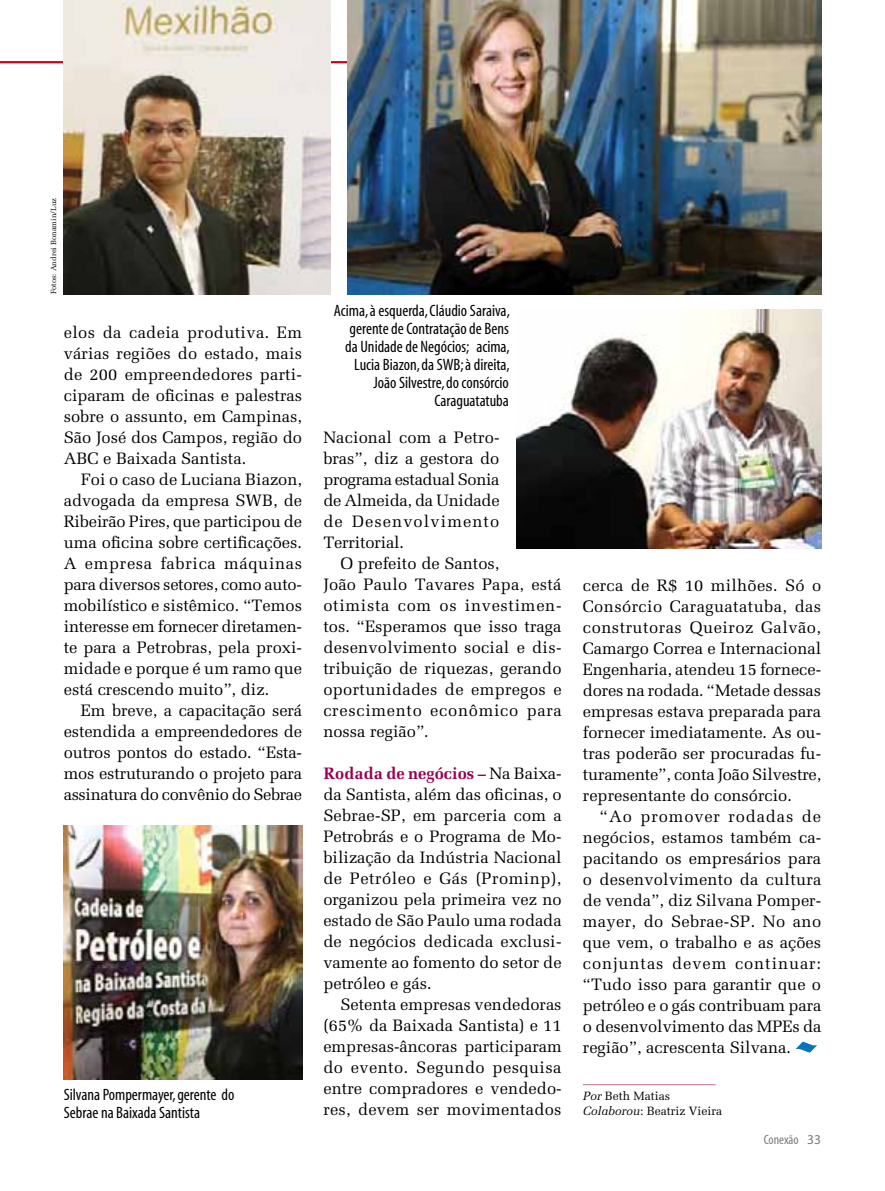
<style>
.page{position:relative;width:885px;height:1191px;background:#fff}
.page>*{position:absolute;margin:0;border:0;box-sizing:border-box;transform-origin:0 0}
.t1{font:16.5px/21px "Melior";color:#000;text-align:justify}
.t2{font:16.5px/18px "Myriad MM";color:#000;text-align:right}
.t3{font:13.5px "Myriad MM";color:#7c7c7c}
.t4{font:12px/15px "Melior";color:#000}
.t5{font:7.5px "Melior";color:#000}
.s1{font-weight:700;color:#990050}
.s2{font-style:italic}
</style>
<div class="page">
<hr style="left:583px;top:1084px;width:132px;height:1px;background:#c46e8d">
<hr style="left:0;top:61px;width:821px;height:2px;background:#cf0226">
<svg style="left:795px;top:1041px;width:22px;height:11px"></svg>
<img style="left:64px;top:0;width:266px;height:294px">
<img style="left:64px;top:825px;width:238px;height:254px">
<img style="left:516px;top:310px;width:305px;height:239px">
<img style="left:347px;top:0;width:474px;height:294px">
<p class="t5" style="left:49px;top:294px;width:98px;rotate:-90deg">Fotos: Andrei Bonamin/Luz</p>
<p class="t1" style="left:64px;top:322px;width:240px">elos da cadeia produtiva. Em várias regiões do estado, mais de 200 empreendedores parti&shy;ciparam de oficinas e palestras sobre o assunto, em Campinas, São José dos Campos, região do ABC e Baixada Santista.</p>
<p class="t1" style="left:64px;top:469px;width:240px;text-indent:17px">Foi o caso de Luciana Biazon, advogada da empresa SWB, de Ribeirão Pires, que participou de uma oficina sobre certificações.<br>A empresa fabrica máquinas para diversos setores, como auto&shy;mobilístico e sistêmico. “Temos interesse em fornecer diretamen&shy;te para a Petrobras, pela proxi&shy;midade e porque é um ramo que está crescendo muito”, diz.</p>
<p class="t1" style="left:64px;top:700px;width:240px;text-indent:17px">Em breve, a capacitação será estendida a empreendedores de outros pontos do estado. “Esta&shy;mos estruturando o projeto para assinatura do convênio do Sebrae</p>
<p class="t2" style="left:64px;top:1086px;width:172px;text-align:left">Silvana Pompermayer, gerente do<br>Sebrae na Baixada Santista</p>
<p class="t2" style="left:334px;top:302px;width:177px">Acima, à esquerda, Cláudio Saraiva, gerente de Contratação de Bens<br>da Unidade de Negócios; acima,<br>Lucia Biazon, da SWB; à direita,<br>João Silvestre, do consórcio<br>Caraguatatuba</p>
<p class="t1" style="left:323px;top:426px;width:178px">Nacional com a Petro&shy;bras”, diz a gestora do programa estadual Sonia de Almeida, da Unidade de Desenvolvimento Territorial.</p>
<p class="t1" style="left:323px;top:552px;width:240px;text-align:left;text-indent:17px">O prefeito de Santos,<br>João Paulo Tavares Papa, está otimista com os investimen&shy;tos. “Esperamos que isso traga desenvolvimento social e dis&shy;tribuição de riquezas, gerando oportunidades de empregos e crescimento econômico para nossa região”.</p>
<p class="t1" style="left:323px;top:762px;width:240px"><span class="s1">Rodada de negócios –</span> Na Baixa&shy;da Santista, além das oficinas, o Sebrae-SP, em parceria com a Petrobrás e o Programa de Mo&shy;bilização da Indústria Nacional de Petróleo e Gás (Prominp), organizou pela primeira vez no estado de São Paulo uma rodada de negócios dedicada exclusi&shy;vamente ao fomento do setor de petróleo e gás.</p>
<p class="t1" style="left:323px;top:994px;width:240px;text-indent:17px">Setenta empresas vendedoras (65% da Baixada Santista) e 11 empresas-âncoras participaram do evento. Segundo pesquisa entre compradores e vendedo&shy;res, devem ser movimentados</p>
<p class="t1" style="left:583px;top:574px;width:240px">cerca de R$ 10 milhões. Só o Consórcio Cara--guatatuba, das construtoras Queiroz Galvão, Camargo Correa e Internacional Engenharia, atendeu 15 fornece&shy;dores na rodada. “Metade dessas empresas estava preparada para fornecer imediatamente. As ou&shy;tras poderão ser procuradas fu&shy;turamente”, conta João Silvestre, representante do consórcio.</p>
<p class="t1" style="left:583px;top:805px;width:240px;text-indent:17px">“Ao promover rodadas de negócios, estamos também ca&shy;pacitando os empresários para o desenvolvimento da cultura de venda”, diz Silvana Pomper&shy;mayer, do Sebrae-SP. No ano que vem, o trabalho e as ações conjuntas devem continuar: “Tudo isso para garantir que o petróleo e o gás contribuam para o desenvolvimento das MPEs da região”, acrescenta Silvana.</p>
<p class="t4" style="left:583px;top:1088px;width:141px"><span class="s2">Por</span> Beth Matias<br><span class="s2">Colaborou</span>: Beatriz Vieira</p>
<p class="t3" style="left:763px;top:1132px;width:59px">Conexão 33</p>
</div>
